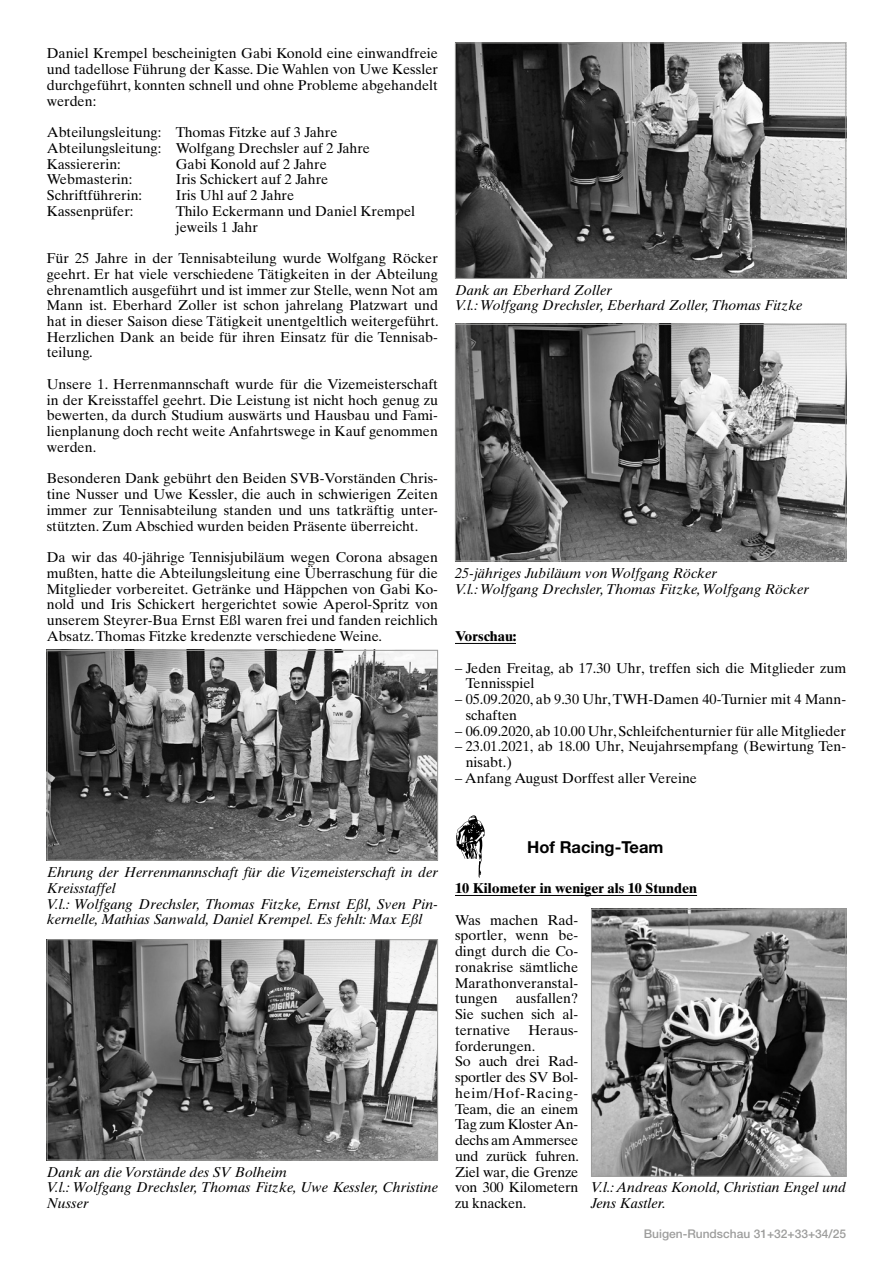
<style>
.page{position:relative;width:893px;height:1263px;background:#fff}
.page>*{position:absolute;margin:0;border:0;box-sizing:border-box;transform-origin:0 0}
.t1{font:700 16.5px "Helvetica Neue";color:#000}
.t2{font:14.25px/15.8px "Times Ten";color:#000;text-align:justify}
.t3{font:italic 14.25px/15.8px "Times Ten";color:#000}
.t4{font:700 14.25px "Times Ten";color:#000}
.t5{font:500 12px "Helvetica Neue";color:#9d9d9c}
</style>
<div class="page">
<hr style="left:455px;top:643px;width:61px;height:1px;background:#000">
<hr style="left:455px;top:895px;width:242px;height:1px;background:#000">
<img style="left:49px;top:652px;width:387px;height:206px">
<div style="left:47px;top:650px;width:391px;height:210px;border:1px solid #9d9d9c"></div>
<img style="left:49px;top:941px;width:387px;height:217px">
<div style="left:47px;top:939px;width:391px;height:221px;border:1px solid #9d9d9c"></div>
<img style="left:457px;top:45px;width:387px;height:232px">
<div style="left:455px;top:43px;width:391px;height:236px;border:1px solid #9d9d9c"></div>
<img style="left:457px;top:326px;width:387px;height:233px">
<div style="left:455px;top:324px;width:391px;height:237px;border:1px solid #9d9d9c"></div>
<img style="left:456px;top:815px;width:29px;height:63px">
<img style="left:593px;top:911px;width:251px;height:264px">
<div style="left:591px;top:909px;width:255px;height:268px;border:1px solid #9d9d9c"></div>
<p class="t2" style="left:47px;top:45px;width:393px">Daniel Krempel bescheinigten Gabi Konold eine einwandfreie und tadellose Führung der Kasse. Die Wahlen von Uwe Kessler durchgeführt, konnten schnell und ohne Probleme abgehandelt werden:</p>
<p class="t2" style="left:47px;top:124px;width:325px;text-align:left">Abteilungsleitung: Thomas Fitzke auf 3 Jahre<br>Abteilungsleitung: Wolfgang Drechsler auf 2 Jahre<br>Kassiererin:</p>
<p class="t2" style="left:176px;top:156px;width:153px">Gabi Konold auf 2 Jahre</p>
<p class="t2" style="left:47px;top:171px;width:87px">Webmasterin:</p>
<p class="t2" style="left:176px;top:171px;width:154px">Iris Schickert auf 2 Jahre</p>
<p class="t2" style="left:47px;top:187px;width:97px">Schriftführerin:</p>
<p class="t2" style="left:176px;top:187px;width:120px">Iris Uhl auf 2 Jahre</p>
<p class="t2" style="left:47px;top:203px;width:88px">Kassenprüfer:</p>
<p class="t2" style="left:176px;top:203px;width:241px">Thilo Eckermann und Daniel Krempel jeweils 1 Jahr</p>
<p class="t2" style="left:47px;top:250px;width:393px">Für 25 Jahre in der Tennisabteilung wurde Wolfgang Röcker geehrt. Er hat viele verschiedene Tätigkeiten in der Abteilung ehrenamtlich ausgeführt und ist immer zur Stelle, wenn Not am Mann ist. Eberhard Zoller ist schon jahrelang Platzwart und hat in dieser Saison diese Tätigkeit unentgeltlich weitergeführt.<br>Herzlichen Dank an beide für ihren Einsatz für die Tennisab&shy;teilung.</p>
<p class="t2" style="left:47px;top:376px;width:393px">Unsere 1. Herrenmannschaft wurde für die Vizemeisterschaft in der Kreisstaffel geehrt. Die Leistung ist nicht hoch genug zu bewerten, da durch Studium auswärts und Hausbau und Fami&shy;lienplanung doch recht weite Anfahrtswege in Kauf genommen werden.</p>
<p class="t2" style="left:47px;top:471px;width:393px">Besonderen Dank gebührt den Beiden SVB-Vorständen Chris&shy;tine Nusser und Uwe Kessler, die auch in schwierigen Zeiten immer zur Tennisabteilung standen und uns tatkräftig unter&shy;stützten. Zum Abschied wurden beiden Präsente überreicht.</p>
<p class="t2" style="left:47px;top:549px;width:393px">Da wir das 40-jährige Tennisjubiläum wegen Corona absagen mußten, hatte die Abteilungsleitung eine Überraschung für die Mitglieder vorbereitet. Getränke und Häppchen von Gabi Ko&shy;nold und Iris Schickert hergerichtet sowie Aperol-Spritz von unserem Steyrer-Bua Ernst Eßl waren frei und fanden reichlich Absatz. Thomas Fitzke kredenzte verschiedene Weine.</p>
<p class="t3" style="left:455px;top:282px;width:349px">Dank an Eberhard Zoller<br>V.l.: Wolfgang Drechsler, Eberhard Zoller, Thomas Fitzke</p>
<p class="t3" style="left:455px;top:565px;width:355px">25-jähriges Jubiläum von Wolfgang Röcker<br>V.l.: Wolfgang Drechsler, Thomas Fitzke, Wolfgang Röcker</p>
<p class="t4" style="left:455px;top:627px;width:63px">Vorschau:</p>
<p class="t2" style="left:466px;top:660px;width:382px;text-indent:-11px">– Jeden Freitag, ab 17.30 Uhr, treffen sich die Mitglieder zum<br>Tennisspiel</p>
<p class="t2" style="left:466px;top:691px;width:382px;text-indent:-11px">– 05.09.2020, ab 9.30 Uhr, TWH-Damen 40-Turnier mit 4 Mann&shy;schaften</p>
<p class="t2" style="left:455px;top:723px;width:393px">– 06.09.2020, ab 10.00 Uhr, Schleifchenturnier für alle Mitglieder</p>
<p class="t2" style="left:466px;top:738px;width:382px;text-indent:-11px">– 23.01.2021, ab 18.00 Uhr, Neujahrsempfang (Bewirtung Ten&shy;nisabt.)</p>
<p class="t2" style="left:455px;top:770px;width:244px">– Anfang August Dorffest aller Vereine</p>
<p class="t3" style="left:47px;top:864px;width:393px">Ehrung der Herrenmannschaft für die Vizemeisterschaft in der Kreisstaffel<br>V.l.: Wolfgang Drechsler, Thomas Fitzke, Ernst Eßl, Sven Pin&shy;kernelle, Mathias Sanwald, Daniel Krempel. Es fehlt: Max Eßl</p>
<p class="t3" style="left:47px;top:1163px;width:393px">Dank an die Vorstände des SV Bolheim<br>V.l.: Wolfgang Drechsler, Thomas Fitzke, Uwe Kessler, Christine<br>Nusser</p>
<p class="t1" style="left:527px;top:837px;width:138px">Hof Racing-Team</p>
<p class="t4" style="left:455px;top:879px;width:244px">10 Kilometer in weniger als 10 Stunden</p>
<p class="t2" style="left:455px;top:912px;width:125px">Was machen Rad&shy;sportler, wenn be&shy;dingt durch die Co&shy;ronakrise sämtliche Marathonveranstal&shy;tungen</p>
<p class="t2" style="left:455px;top:990px;width:125px;text-indent:61px">ausfallen?<br>Sie suchen sich al&shy;ternative</p>
<p class="t2" style="left:455px;top:1022px;width:126px;text-align:left;text-indent:73px">Heraus&shy;forderungen.<br>So auch drei Rad&shy;sportler des SV Bol&shy;heim/Hof-Racing-<br>Team, die an einem<br>Tag zum Kloster An&shy;dechs am Ammersee und zurück fuhren.<br>Ziel war, die Grenze von 300 Kilometern zu knacken.</p>
<p class="t3" style="left:591px;top:1179px;width:257px">V.l.: Andreas Konold, Christian Engel und<br>Jens Kastler.</p>
<p class="t5" style="left:644px;top:1227px;width:204px">Buigen-Rundschau 31+32+33+34/25</p>
</div>
